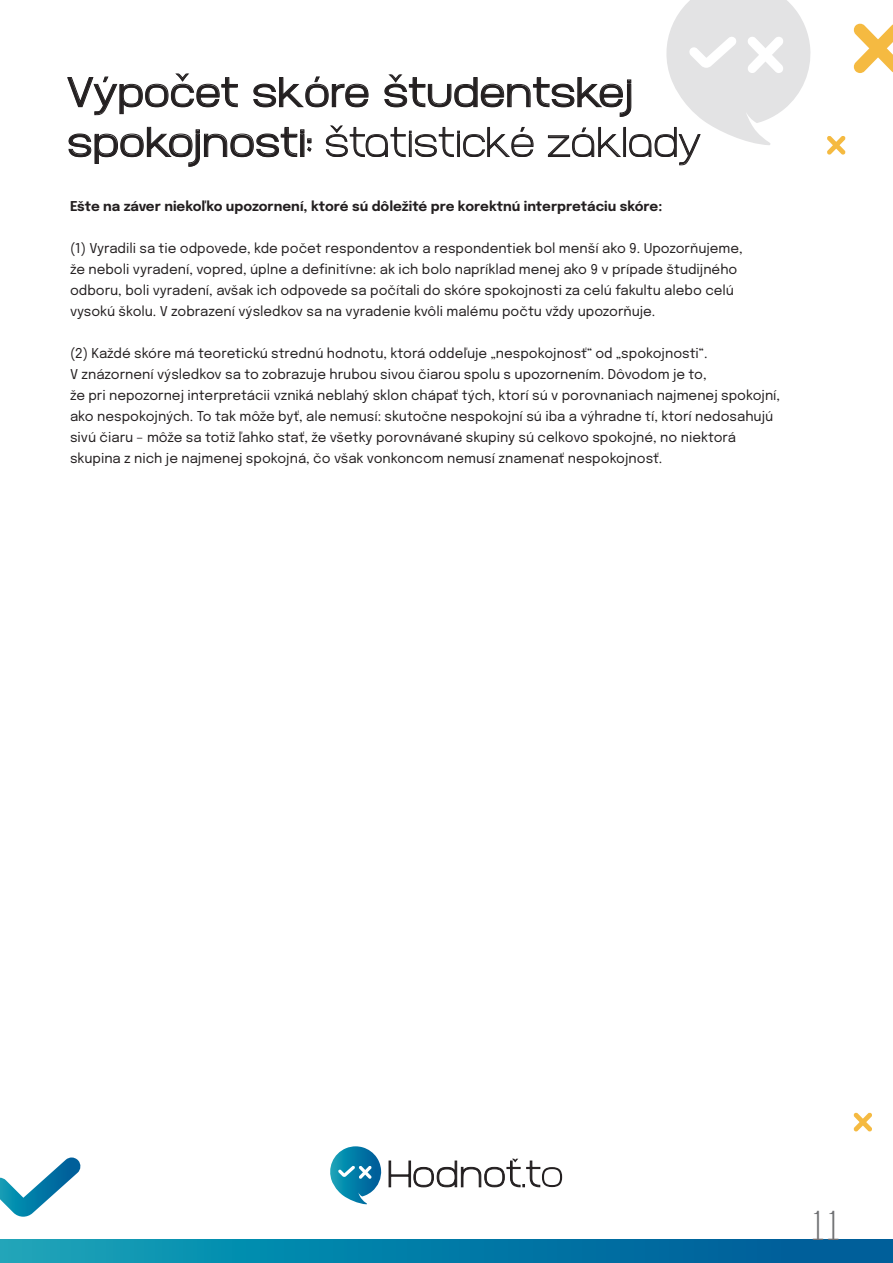
<style>
.page{position:relative;width:893px;height:1263px;background:#fff}
.page>*{position:absolute;margin:0;border:0;box-sizing:border-box;transform-origin:0 0}
.t1{font:41.55px/49.8px "Abro Sans";color:#231f20}
.t2{font:100 41.55px "Abro Sans";color:#6d6e71}
.t3{font:13.5px/21px "Epilogue";color:#231f20}
.s1{font-weight:100}
</style>
<div class="page">
<svg style="left:0;top:1157px;width:81px;height:60px"></svg>
<svg style="left:853px;top:23px;width:40px;height:50px"></svg>
<svg style="left:827px;top:136px;width:19px;height:19px"></svg>
<svg style="left:388px;top:1159px;width:174px;height:28px"></svg>
<svg style="left:330px;top:1146px;width:52px;height:58px"></svg>
<svg style="left:0;top:1240px;width:893px;height:23px;background:#057ca7"></svg>
<svg style="left:853px;top:1112px;width:19px;height:19px"></svg>
<svg style="left:67px;top:0;width:744px;height:167px"></svg>
<h1 class="t1" style="left:67px;top:67px;width:635px">Výpočet skóre študentskej spokojnosti: <span class="s1">štatistické základy</span></h1>
<p class="t3" style="left:70px;top:195px;width:594px">Ešte na záver niekoľko upozornení, ktoré sú dôležité pre korektnú interpretáciu skóre:</p>
<p class="t3" style="left:70px;top:237px;width:674px">(1) Vyradili sa tie odpovede, kde počet respondentov a respondentiek bol menší ako 9. Upozorňujeme, že neboli vyradení, vopred, úplne a definitívne: ak ich bolo napríklad menej ako 9 v prípade študijného odboru, boli vyradení, avšak ich odpovede sa počítali do skóre spokojnosti za celú fakultu alebo celú vysokú školu. V zobrazení výsledkov sa na vyradenie kvôli malému počtu vždy upozorňuje.</p>
<p class="t3" style="left:70px;top:342px;width:712px">(2) Každé skóre má teoretickú strednú hodnotu, ktorá oddeľuje „nespokojnosť“ od „spokojnosti“.<br>V znázornení výsledkov sa to zobrazuje hrubou sivou čiarou spolu s upozornením. Dôvodom je to,<br>že pri nepozornej interpretácii vzniká neblahý sklon chápať tých, ktorí sú v porovnaniach najmenej spokojní, ako nespokojných. To tak môže byť, ale nemusí: skutočne nespokojní sú iba a výhradne tí, ktorí nedosahujú sivú čiaru – môže sa totiž ľahko stať, že všetky porovnávané skupiny sú celkovo spokojné, no niektorá skupina z nich je najmenej spokojná, čo však vonkoncom nemusí znamenať nespokojnosť.</p>
<h1 class="t2" style="left:810px;top:1200px;width:32px">11</h1>
</div>
